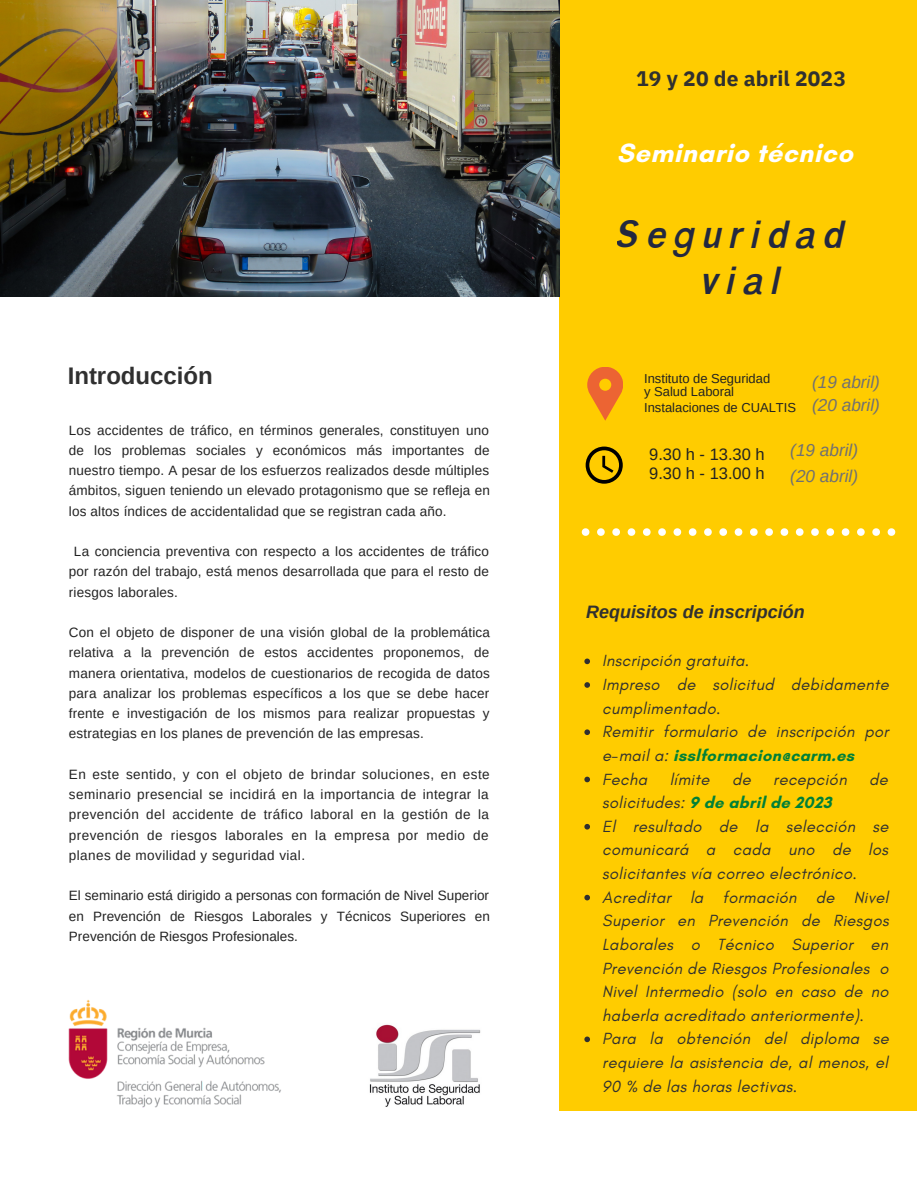
<style>
.page{position:relative;width:918px;height:1188px;background:#fff}
.page>*{position:absolute;margin:0;border:0;box-sizing:border-box;transform-origin:0 0}
.t1{font:italic 700 39px/46.2px "Garuda";letter-spacing:.185em;color:#081447;text-align:center}
.t2{font:700 27px "Glacial Indifference";letter-spacing:.02em;color:#fff}
.t3{font:700 24px "Arimo";color:#303030}
.t4{font:700 21px "IBM Plex Sans";letter-spacing:.005em;color:#303030}
.t5{font:italic 700 18px "Arimo";color:#303030}
.t6{font:italic 17.25px/22.5px "Arimo";color:#707072}
.t7{font:italic 16.5px/23.7px "Glacial Indifference";letter-spacing:.02em;color:#303030}
.t8{font:16.5px/19.2px "Arimo";color:#222}
.t9{font:13.5px/20.2px "Arimo";letter-spacing:.015em;color:#222;text-align:justify}
.t10{font:12.9px/13.5px "Arimo";color:#222}
.s1{font-weight:700;font-style:normal;color:#008037}
</style>
<div class="page">
<div style="left:559px;top:0;width:357px;height:1110px;background:#fc0"></div>
<img style="left:0;top:0;width:559px;height:297px">
<img style="left:369px;top:1024px;width:112px;height:83px">
<svg style="left:587px;top:367px;width:36px;height:54px"></svg>
<svg style="left:582px;top:528px;width:7px;height:8px"></svg>
<svg style="left:597px;top:528px;width:8px;height:8px"></svg>
<svg style="left:612px;top:528px;width:8px;height:8px"></svg>
<svg style="left:628px;top:528px;width:7px;height:8px"></svg>
<svg style="left:643px;top:528px;width:8px;height:8px"></svg>
<svg style="left:658px;top:528px;width:8px;height:8px"></svg>
<svg style="left:674px;top:528px;width:7px;height:8px"></svg>
<svg style="left:689px;top:528px;width:7px;height:8px"></svg>
<svg style="left:704px;top:528px;width:8px;height:8px"></svg>
<svg style="left:719px;top:528px;width:8px;height:8px"></svg>
<svg style="left:735px;top:528px;width:7px;height:8px"></svg>
<svg style="left:750px;top:528px;width:8px;height:8px"></svg>
<svg style="left:765px;top:528px;width:8px;height:8px"></svg>
<svg style="left:781px;top:528px;width:7px;height:8px"></svg>
<svg style="left:796px;top:528px;width:8px;height:8px"></svg>
<svg style="left:811px;top:528px;width:8px;height:8px"></svg>
<svg style="left:826px;top:528px;width:8px;height:8px"></svg>
<svg style="left:842px;top:528px;width:7px;height:8px"></svg>
<svg style="left:857px;top:528px;width:8px;height:8px"></svg>
<svg style="left:872px;top:528px;width:8px;height:8px"></svg>
<svg style="left:888px;top:528px;width:7px;height:8px"></svg>
<img style="left:69px;top:999px;width:212px;height:109px">
<svg style="left:586px;top:447px;width:37px;height:37px"></svg>
<svg style="left:584px;top:659px;width:6px;height:5px"></svg>
<svg style="left:584px;top:682px;width:6px;height:6px"></svg>
<svg style="left:584px;top:729px;width:6px;height:6px"></svg>
<svg style="left:584px;top:777px;width:6px;height:5px"></svg>
<svg style="left:584px;top:824px;width:6px;height:6px"></svg>
<svg style="left:584px;top:895px;width:6px;height:5px"></svg>
<svg style="left:584px;top:1037px;width:6px;height:5px"></svg>
<h3 class="t3" style="left:68px;top:362px;width:147px">Introducción</h3>
<p class="t9" style="left:69px;top:420px;width:422px">Los accidentes de tráfico, en términos generales, constituyen uno de los problemas sociales y económicos más importantes de nuestro tiempo. A pesar de los esfuerzos realizados desde múltiples ámbitos, siguen teniendo un elevado protagonismo que se refleja en los altos índices de accidentalidad que se registran cada año.</p>
<p class="t9" style="left:69px;top:541px;width:422px;text-indent:5px">La conciencia preventiva con respecto a los accidentes de tráfico por razón del trabajo, está menos desarrollada que para el resto de riesgos laborales.</p>
<p class="t9" style="left:69px;top:622px;width:423px">Con el objeto de disponer de una visión global de la problemática relativa a la prevención de estos accidentes proponemos, de manera orientativa, modelos de cuestionarios de recogida de datos para analizar los problemas específicos a los que se debe hacer frente e investigación de los mismos para realizar propuestas y estrategias en los planes de prevención de las empresas.</p>
<p class="t9" style="left:69px;top:764px;width:422px">En este sentido, y con el objeto de brindar soluciones, en este seminario presencial se incidirá en la importancia de integrar la prevención del accidente de tráfico laboral en la gestión de la prevención de riesgos laborales en la empresa por medio de planes de movilidad y seguridad vial.</p>
<p class="t9" style="left:69px;top:885px;width:423px">El seminario está dirigido a personas con formación de Nivel Superior en Prevención de Riesgos Laborales y Técnicos Superiores en Prevención de Riesgos Profesionales.</p>
<h3 class="t4" style="left:636px;top:64px;width:211px">19 y 20 de abril 2023</h3>
<h2 class="t2" style="left:617px;top:137px;width:237px">Seminario técnico</h2>
<h1 class="t1" style="left:615px;top:212px;width:229px">Seguridad vial</h1>
<p class="t10" style="left:644px;top:372px;width:128px">Instituto de Seguridad y Salud Laboral</p>
<p class="t10" style="left:644px;top:401px;width:153px">Instalaciones de CUALTIS</p>
<p class="t6" style="left:812px;top:371px;width:69px">(19 abril) (20 abril)</p>
<p class="t6" style="left:790px;top:437px;width:69px;line-height:25.8px">(19 abril) (20 abril)</p>
<p class="t8" style="left:649px;top:444px;width:117px">9.30 h - 13.30 h<br>9.30 h - 13.00 h</p>
<h3 class="t5" style="left:586px;top:602px;width:220px">Requisitos de inscripción</h3>
<p class="t7" style="left:602px;top:649px;width:288px">Inscripción gratuita.<br>Impreso de solicitud debidamente cumplimentado.<br>Remitir formulario de inscripción por e-mail a: <span class="s1">isslformacion@carm.es<br></span>Fecha</p>
<p class="t7" style="left:670px;top:767px;width:41px">límite</p>
<p class="t7" style="left:732px;top:767px;width:20px">de</p>
<p class="t7" style="left:773px;top:767px;width:75px">recepción</p>
<p class="t7" style="left:869px;top:767px;width:20px">de</p>
<p class="t7" style="left:602px;top:791px;width:288px">solicitudes: <span class="s1">9 de abril de 2023<br></span>El resultado de la selección se comunicará a cada uno de los solicitantes vía correo electrónico.<br>Acreditar la formación de Nivel Superior en Prevención de Riesgos Laborales o Técnico Superior en Prevención de Riesgos Profesionales o Nivel Intermedio (solo en caso de no haberla acreditado anteriormente).<br>Para la obtención del diploma se requiere la asistencia de, al menos, el 90 % de las horas lectivas.</p>
</div>
